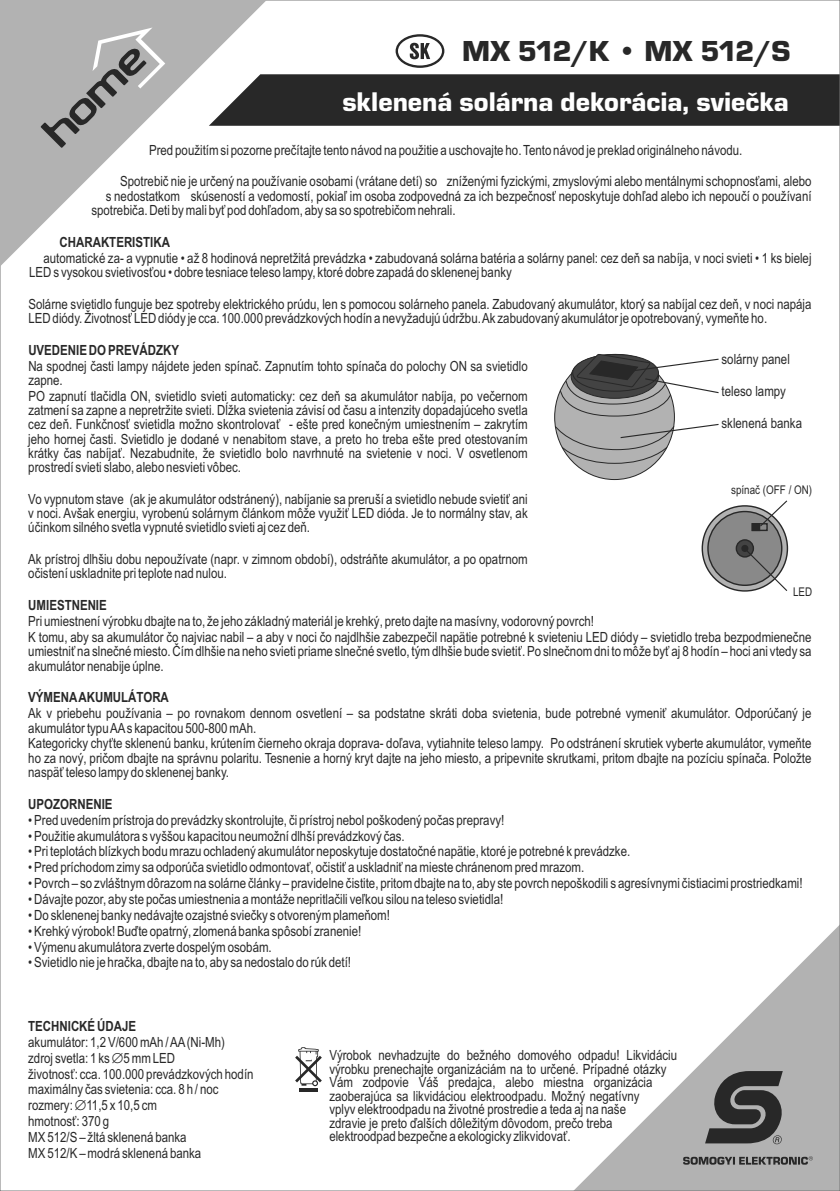
<style>
.page{position:relative;width:840px;height:1191px;background:#fff}
.page>*{position:absolute;margin:0;border:0;box-sizing:border-box;transform-origin:0 0}
.t1{font:30px "Eurostile TEE Blac";letter-spacing:-.055em;color:#282828}
.t2{font:28px "Eurostile TEE Blac";color:#fff}
.t3{font:14px/14.2px "Arial Narrow";color:#282828}
.t4{font:700 14px "Arial Narrow";color:#282828}
.t5{font:12px "Arial Narrow";color:#282828}
</style>
<div class="page">
<svg style="left:395px;top:34px;width:49px;height:34px"></svg>
<div style="left:283px;top:74px;width:554px;height:52px;background:#282828"></div>
<svg style="left:575px;top:927px;width:262px;height:262px"></svg>
<svg style="left:704px;top:1071px;width:79px;height:73px;background:#585858"></svg>
<svg style="left:682px;top:1156px;width:130px;height:8px"></svg>
<svg style="left:0;top:0;width:283px;height:283px"></svg>
<svg style="left:41px;top:28px;width:124px;height:156px"></svg>
<svg style="left:295px;top:1047px;width:26px;height:39px"></svg>
<hr style="left:299px;top:1088px;width:18px;height:4px;background:#282828">
<div style="left:554px;top:354px;width:120px;height:126px;background:#b2b2b2;border:1px solid #282828;border-radius:50%"></div>
<svg style="left:701px;top:505px;width:86px;height:86px"></svg>
<div style="left:706px;top:511px;width:76px;height:75px;background:#898989;border:1px solid #282828;border-radius:50%"></div>
<svg style="left:735px;top:539px;width:18px;height:18px"></svg>
<div style="left:740px;top:545px;width:8px;height:7px;background:#282828;border:1px solid #282828;border-radius:50%"></div>
<svg style="left:750px;top:500px;width:38px;height:32px"></svg>
<svg style="left:744px;top:548px;width:44px;height:44px"></svg>
<svg style="left:559px;top:354px;width:160px;height:63px"></svg>
<svg style="left:554px;top:423px;width:165px;height:41px"></svg>
<h1 class="t1" style="left:462px;top:38px;width:330px">MX 512/K • MX 512/S</h1>
<h2 class="t2" style="left:342px;top:90px;width:447px">sklenená solárna dekorácia, sviečka</h2>
<p class="t3" style="left:149px;top:144px;width:594px">Pred použitím si pozorne prečítajte tento návod na použitie a uschovajte ho. Tento návod je preklad originálneho návodu.</p>
<p class="t3" style="left:120px;top:176px;width:692px">Spotrebič nie je určený na používanie osobami (vrátane detí) so zníženými fyzickými, zmyslovými alebo mentálnymi schopnosťami, alebo</p>
<p class="t3" style="left:106px;top:190px;width:707px">s nedostatkom skúseností a vedomostí, pokiaľ im osoba zodpovedná za ich bezpečnosť neposkytuje dohľad alebo ich nepoučí o používaní</p>
<p class="t3" style="left:91px;top:204px;width:365px">spotrebiča. Deti by mali byť pod dohľadom, aby sa so spotrebičom nehrali.</p>
<p class="t4" style="left:59px;top:237px;width:112px">CHARAKTERISTIKA</p>
<p class="t3" style="left:29px;top:252px;width:783px;text-indent:14px">automatické za- a vypnutie • až 8 hodinová nepretžitá prevádzka • zabudovaná solárna batéria a solárny panel: cez deň sa nabíja, v noci svieti • 1 ks bielej<br>LED s vysokou svietivosťou • dobre tesniace teleso lampy, ktoré dobre zapadá do sklenenej banky</p>
<p class="t3" style="left:28px;top:298px;width:784px">Solárne svietidlo funguje bez spotreby elektrického prúdu, len s pomocou solárneho panela. Zabudovaný akumulátor, ktorý sa nabíjal cez deň, v noci napája<br>LED diódy. Životnosť LED diódy je cca. 100.000 prevádzkových hodín a nevyžadujú údržbu. Ak zabudovaný akumulátor je opotrebovaný, vymeňte ho.</p>
<p class="t4" style="left:28px;top:345px;width:152px">UVEDENIE DO PREVÁDZKY</p>
<p class="t3" style="left:28px;top:360px;width:500px">Na spodnej časti lampy nájdete jeden spínač. Zapnutím tohto spínača do polochy ON sa svietidlo zapne.</p>
<p class="t3" style="left:28px;top:390px;width:500px;text-align:justify">PO zapnutí tlačidla ON, svietidlo svieti automaticky: cez deň sa akumulátor nabíja, po večernom zatmení sa zapne a nepretržite svieti. Dĺžka svietenia závisí od času a intenzity dopadajúceho svetla cez deň. Funkčnosť svietidla možno skontrolovať - ešte pred konečným umiestnením – zakrytím jeho hornej časti. Svietidlo je dodané v nenabitom stave, a preto ho treba ešte pred otestovaním krátky čas nabíjať. Nezabudnite, že svietidlo bolo navrhnuté na svietenie v noci. V osvetlenom prostredí svieti slabo, alebo nesvieti vôbec.</p>
<p class="t3" style="left:28px;top:493px;width:500px;text-align:justify">Vo vypnutom stave (ak je akumulátor odstránený), nabíjanie sa preruší a svietidlo nebude svietiť ani v noci. Avšak energiu, vyrobenú solárnym článkom môže využiť LED dióda. Je to normálny stav, ak účinkom silného svetla vypnuté svietidlo svieti aj cez deň.</p>
<p class="t3" style="left:28px;top:553px;width:500px">Ak prístroj dlhšiu dobu nepoužívate (napr. v zimnom období), odstráňte akumulátor, a po opatrnom očistení uskladnite pri teplote nad nulou.</p>
<p class="t4" style="left:28px;top:600px;width:80px">UMIESTNENIE</p>
<p class="t3" style="left:28px;top:614px;width:784px;line-height:15.8px">Pri umiestnení výrobku dbajte na to, že jeho základný materiál je krehký, preto dajte na masívny, vodorovný povrch!<br>K tomu, aby sa akumulátor čo najviac nabil – a aby v noci čo najdlhšie zabezpečil napätie potrebné k svieteniu LED diódy – svietidlo treba bezpodmienečne</p>
<p class="t3" style="left:28px;top:645px;width:784px">umiestniť na slnečné miesto. Čím dlhšie na neho svieti priame slnečné svetlo, tým dlhšie bude svietiť. Po slnečnom dni to môže byť aj 8 hodín – hoci ani vtedy sa akumulátor nenabije úplne.</p>
<p class="t4" style="left:28px;top:692px;width:142px">VÝMENAAKUMULÁTORA</p>
<p class="t3" style="left:28px;top:707px;width:784px">Ak v priebehu používania – po rovnakom dennom osvetlení – sa podstatne skráti doba svietenia, bude potrebné vymeniť akumulátor. Odporúčaný je akumulátor typu AAs kapacitou 500-800 mAh.</p>
<p class="t3" style="left:28px;top:737px;width:784px;text-align:justify">Kategoricky chyťte sklenenú banku, krútením čierneho okraja doprava- doľava, vytiahnite teleso lampy. Po odstránení skrutiek vyberte akumulátor, vymeňte ho za nový, pričom dbajte na správnu polaritu. Tesnenie a horný kryt dajte na jeho miesto, a pripevnite skrutkami, pritom dbajte na pozíciu spínača. Položte naspäť teleso lampy do sklenenej banky.</p>
<p class="t4" style="left:28px;top:798px;width:86px">UPOZORNENIE</p>
<p class="t3" style="left:28px;top:814px;width:477px">• Pred uvedením prístroja do prevádzky skontrolujte, či prístroj nebol poškodený počas prepravy!</p>
<p class="t3" style="left:28px;top:829px;width:378px">• Použitie akumulátora s vyššou kapacitou neumožní dlhší prevádzkový čas.</p>
<p class="t3" style="left:28px;top:845px;width:603px">• Pri teplotách blízkych bodu mrazu ochladený akumulátor neposkytuje dostatočné napätie, ktoré je potrebné k prevádzke.</p>
<p class="t3" style="left:28px;top:861px;width:557px">• Pred príchodom zimy sa odporúča svietidlo odmontovať, očistiť a uskladniť na mieste chránenom pred mrazom.</p>
<p class="t3" style="left:28px;top:877px;width:775px">• Povrch – so zvláštnym dôrazom na solárne články – pravidelne čistite, pritom dbajte na to, aby ste povrch nepoškodili s agresívnymi čistiacimi prostriedkami!</p>
<p class="t3" style="left:28px;top:893px;width:476px">• Dávajte pozor, aby ste počas umiestnenia a montáže nepritlačili veľkou silou na teleso svietidla!</p>
<p class="t3" style="left:28px;top:909px;width:363px">• Do sklenenej banky nedávajte ozajstné sviečky s otvoreným plameňom!</p>
<p class="t3" style="left:28px;top:925px;width:334px">• Krehký výrobok! Buďte opatrný, zlomená banka spôsobí zranenie!</p>
<p class="t3" style="left:28px;top:940px;width:245px">• Výmenu akumulátora zverte dospelým osobám.</p>
<p class="t3" style="left:28px;top:956px;width:324px">• Svietidlo nie je hračka, dbajte na to, aby sa nedostalo do rúk detí!</p>
<p class="t3" style="left:721px;top:354px;width:70px">solárny panel</p>
<p class="t3" style="left:721px;top:385px;width:66px">teleso lampy</p>
<p class="t3" style="left:721px;top:417px;width:82px">sklenená banka</p>
<p class="t5" style="left:730px;top:485px;width:82px">spínač (OFF / ON)</p>
<p class="t5" style="left:792px;top:587px;width:21px">LED</p>
<p class="t4" style="left:28px;top:1020px;width:109px">TECHNICKÉ ÚDAJE</p>
<p class="t3" style="left:28px;top:1035px;width:227px;line-height:15.8px">akumulátor: 1,2 V/600 mAh / AA(Ni-Mh)<br>zdroj svetla: 1 ks 5 mm LED<br>životnosť: cca. 100.000 prevádzkových hodín maximálny čas svietenia: cca. 8 h / noc rozmery: 11,5 x 10,5 cm<br>hmotnosť: 370 g<br>MX 512/S – žltá sklenená banka<br>MX 512/K – modrá sklenená banka</p>
<p class="t3" style="left:329px;top:1049px;width:349px;line-height:13.4px">Výrobok nevhadzujte do bežného domového odpadu! Likvidáciu výrobku prenechajte organizáciám na to určené. Prípadné otázky Vám zodpovie Váš predajca, alebo miestna organizácia zaoberajúca sa likvidáciou elektroodpadu. Možný negatívny<br>vplyv elektroodpadu na životné prostredie a teda aj na naše<br>zdravie je preto ďalších dôležitým dôvodom, prečo treba elektroodpad bezpečne a ekologicky zlikvidovať.</p>
</div>
